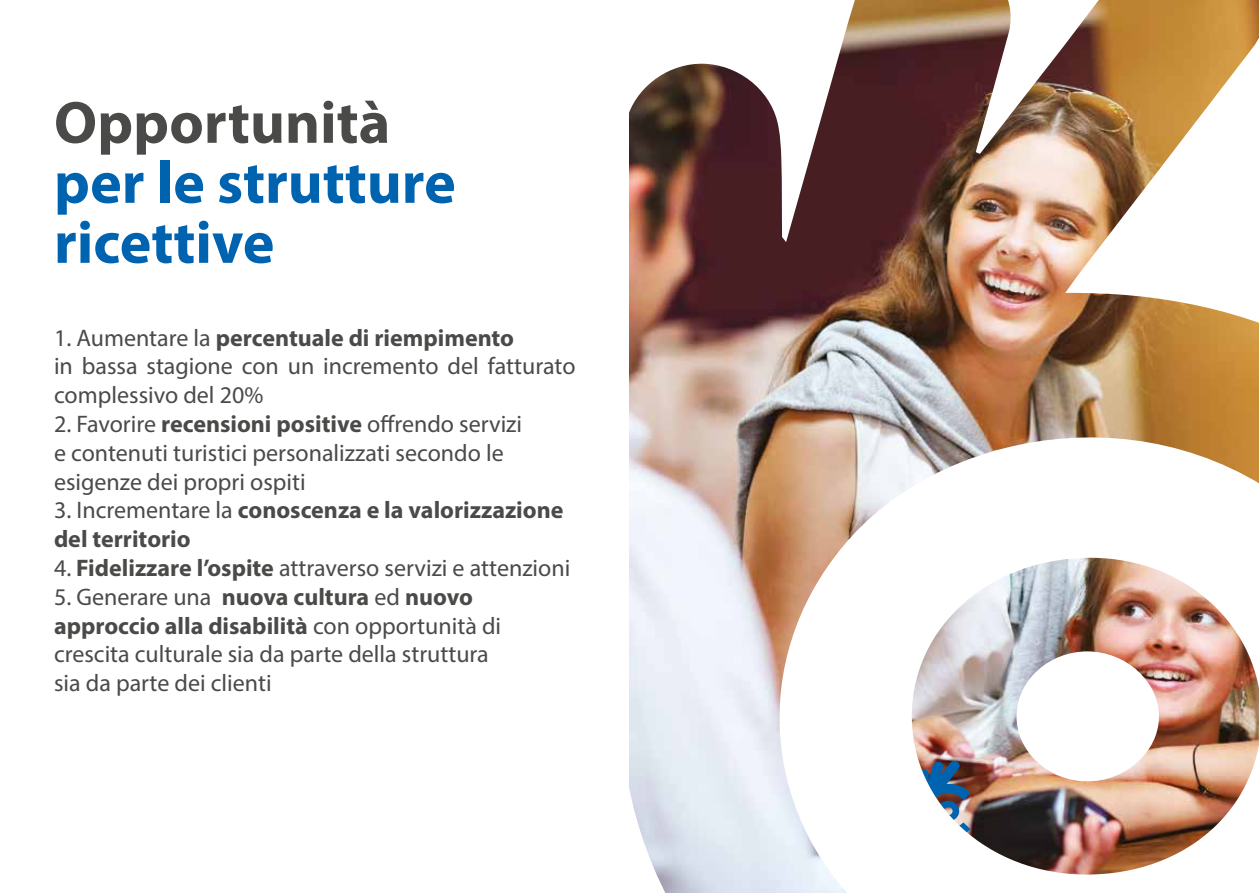
<style>
.page{position:relative;width:1259px;height:893px;background:#fff}
.page>*{position:absolute;margin:0;border:0;box-sizing:border-box;transform-origin:0 0}
.t1{font:700 60px/60px "Myriad Pro";color:#0063af}
.t2{font:700 60px "Myriad Pro";color:#4a4a49}
.t3{font:24px/28.8px "Myriad Pro";color:#4a4a49}
.t4{font:700 24px/28.8px "Myriad Pro";color:#4a4a49}
.s1{font-weight:700}
.s2{font-weight:400}
</style>
<div class="page">
<img style="left:629px;top:0;width:630px;height:893px">
<img style="left:975px;top:0;width:90px;height:154px">
<svg style="left:1065px;top:0;width:194px;height:350px"></svg>
<svg style="left:629px;top:0;width:234px;height:242px"></svg>
<img style="left:751px;top:387px;width:508px;height:506px">
<svg style="left:1016px;top:651px;width:143px;height:130px"></svg>
<svg style="left:629px;top:784px;width:46px;height:109px"></svg>
<h1 class="t2" style="left:54px;top:83px;width:338px">Opportunità</h1>
<h1 class="t1" style="left:54px;top:151px;width:403px">per le strutture ricettive</h1>
<p class="t3" style="left:54px;top:323px;width:523px">1. Aumentare la <span class="s1">percentuale di riempimento<br></span>in bassa stagione con un incremento del fatturato complessivo del 20%</p>
<p class="t3" style="left:54px;top:409px;width:470px">2. Favorire <span class="s1">recensioni positive</span> offrendo servizi e contenuti turistici personalizzati secondo le esigenze dei propri ospiti</p>
<p class="t4" style="left:54px;top:495px;width:511px"><span class="s2">3. Incrementare la</span> conoscenza e la valorizzazione del territorio</p>
<p class="t3" style="left:54px;top:553px;width:518px">4. <span class="s1">Fidelizzare l’ospite</span> attraverso servizi e attenzioni</p>
<p class="t3" style="left:54px;top:582px;width:449px">5. Generare una <span class="s1">nuova cultura</span> ed <span class="s1">nuovo approccio alla disabilità</span> con opportunità di crescita culturale sia da parte della struttura sia da parte dei clienti</p>
</div>
